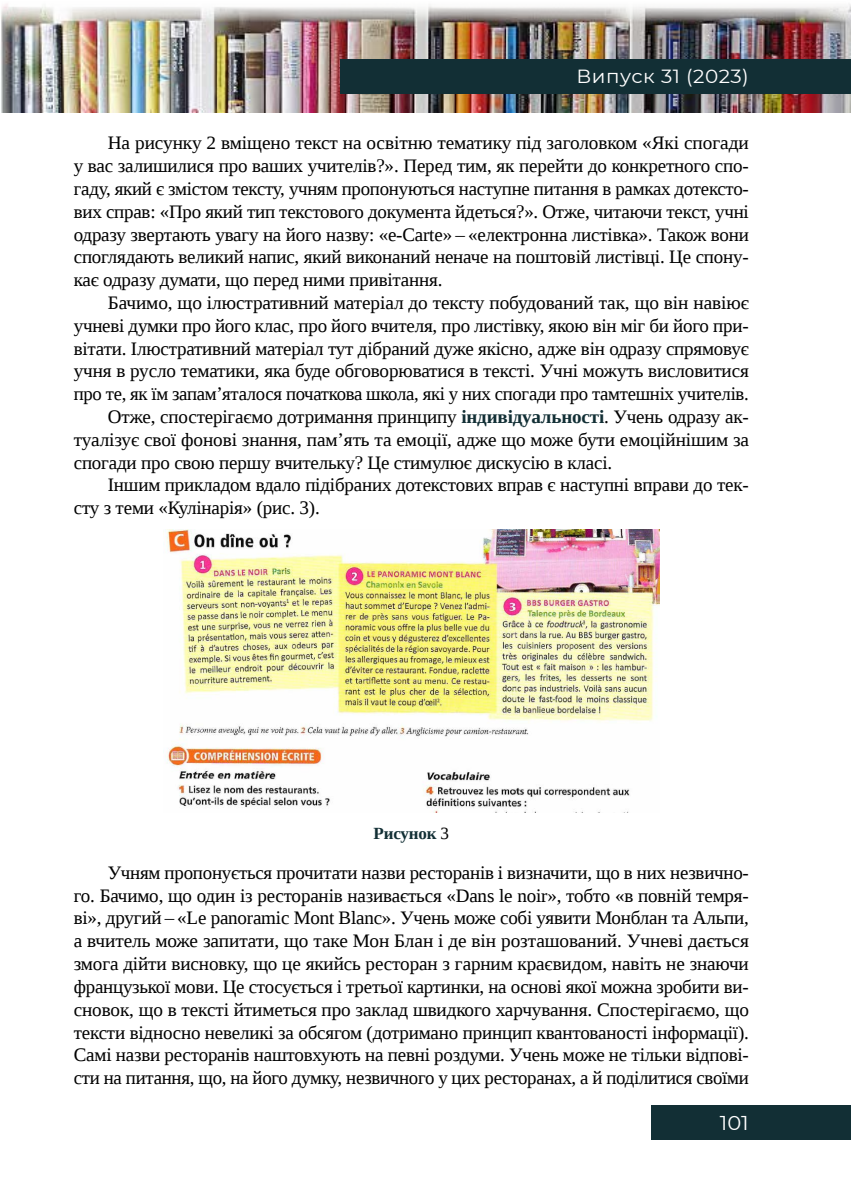
<style>
.page{position:relative;width:851px;height:1191px;background:#fff}
.page>*{position:absolute;margin:0;border:0;box-sizing:border-box;transform-origin:0 0}
.t1{font:20px "Montserrat";color:#fff;scale:1.05 1}
.t2{font:19px/22.8px "Liberation Serif";letter-spacing:-.01em;color:#000;text-align:justify}
.t3{font:19px "Montserrat";letter-spacing:.025em;color:#fff;scale:1.05 1}
.t4{font:700 17px "Liberation Serif";letter-spacing:-.01em;color:#122f35}
.s1{font-weight:700;color:#122f35}
.s2{font-weight:400;color:#000}
</style>
<div class="page">
<img style="left:1px;top:4px;width:849px;height:109px">
<div style="left:340px;top:60px;width:510px;height:34px;background:#122f35"></div>
<div style="left:651px;top:1106px;width:199px;height:34px;background:#122f35"></div>
<img style="left:166px;top:529px;width:493px;height:284px">
<p class="t3" style="left:576px;top:63px;width:166px">Випуск 31 (2023)</p>
<p class="t2" style="left:74px;top:131px;width:676px;text-indent:34px">На рисунку 2 вміщено текст на освітню тематику під заголовком «Які спогади у вас залишилися про ваших учителів?». Перед тим, як перейти до конкретного спо&shy;гаду, який є змістом тексту, учням пропонуються наступне питання в рамках дотексто&shy;вих справ: «Про який тип текстового документа йдеться?». Отже, читаючи текст, учні одразу звертають увагу на його назву: «е-Carte» – «електронна листівка». Також вони споглядають великий напис, який виконаний неначе на поштовій листівці. Це спону&shy;кає одразу думати, що перед ними привітання.</p>
<p class="t2" style="left:108px;top:291px;width:642px">Бачимо, що ілюстративний матеріал до тексту побудований так, що він навіює</p>
<p class="t2" style="left:74px;top:314px;width:676px">учневі думки про його клас, про його вчителя, про листівку, якою він міг би його при-</p>
<p class="t2" style="left:74px;top:337px;width:676px">вітати. Ілюстративний матеріал тут дібраний дуже якісно, адже він одразу спрямовує</p>
<p class="t2" style="left:74px;top:359px;width:676px">учня в русло тематики, яка буде обговорюватися в тексті. Учні можуть висловитися</p>
<p class="t2" style="left:74px;top:382px;width:676px">про те, як їм запам’яталося початкова школа, які у них спогади про тамтешніх учителів.</p>
<p class="t2" style="left:108px;top:405px;width:642px">Отже, спостерігаємо дотримання принципу <span class="s1">індивідуальності</span>. Учень одразу ак-</p>
<p class="t2" style="left:74px;top:428px;width:676px">туалізує свої фонові знання, пам’ять та емоції, адже що може бути емоційнішим за</p>
<p class="t2" style="left:74px;top:451px;width:540px">спогади про свою першу вчительку? Це стимулює дискусію в класі.</p>
<p class="t2" style="left:108px;top:473px;width:642px">Іншим прикладом вдало підібраних дотекстових вправ є наступні вправи до тек-</p>
<p class="t2" style="left:74px;top:496px;width:247px">сту з теми «Кулінарія» (рис. 3).</p>
<p class="t4" style="left:373px;top:822px;width:77px">Рисунок <span class="s2">3</span></p>
<p class="t2" style="left:74px;top:861px;width:676px;text-indent:34px">Учням пропонується прочитати назви ресторанів і визначити, що в них незвично&shy;го. Бачимо, що один із ресторанів називається «Dans le noir», тобто «в повній темря&shy;ві», другий – «Le panoramic Mont Blanc». Учень може собі уявити Монблан та Альпи, а вчитель може запитати, що таке Мон Блан і де він розташований. Учневі дається змога дійти висновку, що це якийсь ресторан з гарним краєвидом, навіть не знаючи французької мови. Це стосується і третьої картинки, на основі якої можна зробити ви&shy;сновок, що в тексті йтиметься про заклад швидкого харчування. Спостерігаємо, що тексти відносно невеликі за обсягом (дотримано принцип квантованості інформації).<br>Самі назви ресторанів наштовхують на певні роздуми. Учень може не тільки відпові&shy;сти на питання, що, на його думку, незвичного у цих ресторанах, а й поділитися своїми</p>
<p class="t1" style="left:719px;top:1109px;width:29px">101</p>
</div>
